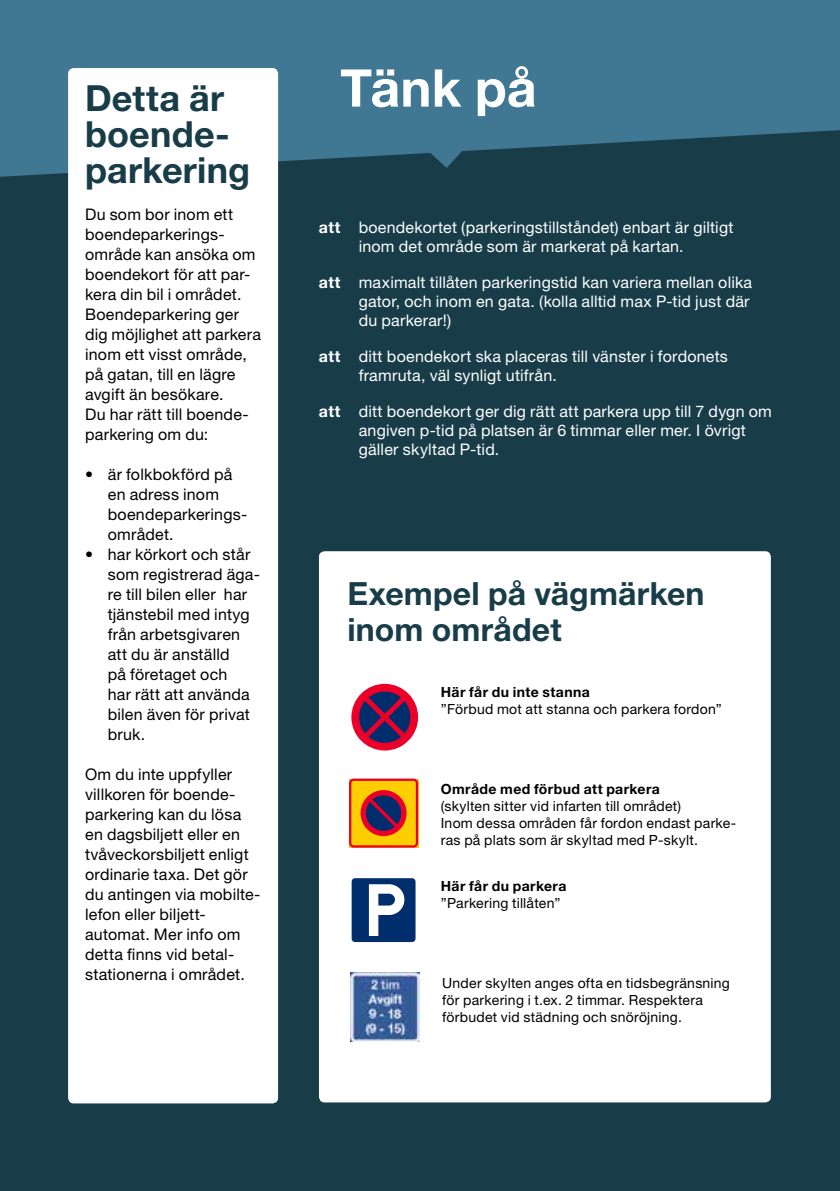
<style>
.page{position:relative;width:840px;height:1191px;background:#fff}
.page>*{position:absolute;margin:0;border:0;box-sizing:border-box;transform-origin:0 0}
.t1{font:700 52px "Helvetica Neue LT Std";color:#fff}
.t2{font:700 36px/36px "Helvetica Neue LT Std";letter-spacing:.005em;color:#183d49}
.t3{font:700 32px/36px "Helvetica Neue LT Std";letter-spacing:.005em;color:#183d49}
.t4{font:16px/20px "Helvetica Neue LT Std";letter-spacing:.015em;color:#000}
.t5{font:16px/19px "Helvetica Neue LT Std";letter-spacing:.015em;color:#fff}
.t6{font:14px/17px "Helvetica Neue LT Std";letter-spacing:.02em;color:#000}
.t7{font:700 14px "Helvetica Neue LT Std";letter-spacing:.03em;color:#000}
.s1{font-weight:700}
</style>
<div class="page">
<div style="left:0;top:121px;width:839px;height:1070px;background:#183d49"></div>
<svg style="left:0;top:0;width:839px;height:177px;background:#3a6f87"></svg>
<div style="left:319px;top:551px;width:451px;height:551px;background:#fff;border-radius:6px"></div>
<div style="left:351px;top:684px;width:67px;height:66px;background:#eb0029;border-radius:50%"></div>
<svg style="left:357px;top:689px;width:55px;height:55px"></svg>
<svg style="left:351px;top:878px;width:65px;height:65px"></svg>
<img style="left:350px;top:972px;width:69px;height:69px">
<svg style="left:429px;top:136px;width:32px;height:32px"></svg>
<svg style="left:349px;top:778px;width:69px;height:69px;background:#cb7621"></svg>
<div style="left:68px;top:68px;width:210px;height:1035px;background:#fff;border-radius:6px"></div>
<h2 class="t2" style="left:85px;top:79px;width:166px">Detta är boende&shy;parkering</h2>
<p class="t4" style="left:85px;top:204px;width:177px">Du som bor inom ett boendeparkerings&shy;område kan ansöka om boendekort för att par&shy;kera din bil i området.<br>Boendeparkering ger dig möjlighet att parkera inom ett visst område, på gatan, till en lägre avgift än besökare.<br>Du har rätt till boende&shy;parkering om du:</p>
<p class="t4" style="left:108px;top:464px;width:141px;text-indent:-23px">• är folkbokförd på en adress inom boendeparkerings&shy;området.</p>
<p class="t4" style="left:108px;top:544px;width:153px;text-indent:-23px">• har körkort och står som registrerad äga&shy;re till bilen eller har tjänstebil med intyg från arbetsgivaren att du är anställd<br>på företaget och<br>har rätt att använda bilen även för privat bruk.</p>
<p class="t4" style="left:85px;top:764px;width:177px">Om du inte uppfyller villkoren för boende&shy;parkering kan du lösa en dagsbiljett eller en tvåveckorsbiljett enligt ordinarie taxa. Det gör du antingen via mobilte&shy;lefon eller biljett&shy;automat. Mer info om detta finns vid betal&shy;stationerna i området.</p>
<h1 class="t1" style="left:340px;top:56px;width:198px">Tänk på</h1>
<p class="t5" style="left:358px;top:217px;width:376px;text-indent:-40px"><span class="s1">att</span> boendekortet (parkeringstillståndet) enbart är giltigt inom det område som är markerat på kartan.</p>
<p class="t5" style="left:358px;top:272px;width:395px;text-indent:-40px"><span class="s1">att</span> maximalt tillåten parkeringstid kan variera mellan olika gator, och inom en gata. (kolla alltid max P-tid just där du parkerar!)</p>
<p class="t5" style="left:358px;top:346px;width:370px;text-indent:-40px"><span class="s1">att</span> ditt boendekort ska placeras till vänster i fordonets framruta, väl synligt utifrån.</p>
<p class="t5" style="left:358px;top:401px;width:414px;text-indent:-40px"><span class="s1">att</span> ditt boendekort ger dig rätt att parkera upp till 7 dygn om angiven p-tid på platsen är 6 timmar eller mer. I övrigt gäller skyltad P-tid.</p>
<h3 class="t3" style="left:347px;top:575px;width:358px">Exempel på vägmärken inom området</h3>
<p class="t7" style="left:440px;top:683px;width:150px">Här får du inte stanna</p>
<p class="t6" style="left:440px;top:700px;width:282px">”Förbud mot att stanna och parkera fordon”</p>
<p class="t7" style="left:440px;top:780px;width:220px">Område med förbud att parkera</p>
<p class="t6" style="left:440px;top:797px;width:297px">(skylten sitter vid infarten till området)<br>Inom dessa områden får fordon endast parke&shy;ras på plats som är skyltad med P-skylt.</p>
<p class="t7" style="left:440px;top:877px;width:127px">Här får du parkera</p>
<p class="t6" style="left:440px;top:894px;width:121px">”Parkering tillåten”</p>
<p class="t6" style="left:442px;top:974px;width:289px">Under skylten anges ofta en tidsbegränsning för parkering i t.ex. 2 timmar. Respektera förbudet vid städning och snöröjning.</p>
</div>
